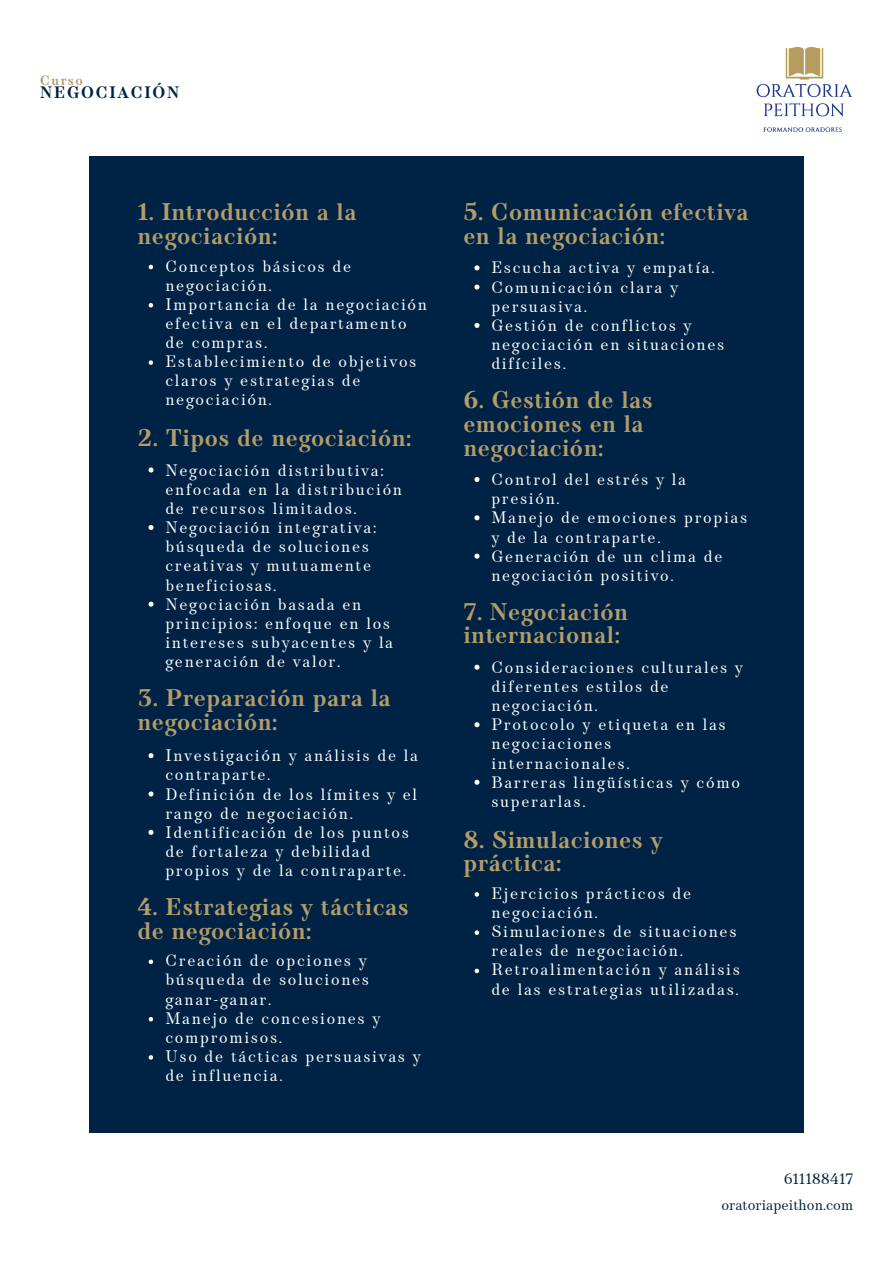
<style>
.page{position:relative;width:893px;height:1264px;background:#fff}
.page>*{position:absolute;margin:0;border:0;box-sizing:border-box;transform-origin:0 0}
.t1{font:700 24px/23.5px "TT Barrels";letter-spacing:.02em;color:#b39d68}
.t2{font:16.5px/19.2px "TT Barrels";letter-spacing:.1em;color:#fff}
.t3{font:700 16.5px "TT Barrels";letter-spacing:.1em;color:#002245}
.t4{font:15px "TT Barrels";color:#002245}
.t5{font:700 13.5px "TT Barrels";letter-spacing:.1em;color:#b39d68}
</style>
<div class="page">
<img style="left:756px;top:47px;width:97px;height:85px">
<div style="left:89px;top:156px;width:714px;height:976px;background:#002245"></div>
<svg style="left:474px;top:265px;width:5px;height:5px"></svg>
<svg style="left:474px;top:284px;width:5px;height:5px"></svg>
<svg style="left:474px;top:323px;width:5px;height:5px"></svg>
<svg style="left:474px;top:477px;width:5px;height:5px"></svg>
<svg style="left:474px;top:515px;width:5px;height:5px"></svg>
<svg style="left:474px;top:553px;width:5px;height:5px"></svg>
<svg style="left:474px;top:664px;width:5px;height:5px"></svg>
<svg style="left:474px;top:722px;width:5px;height:5px"></svg>
<svg style="left:474px;top:779px;width:5px;height:5px"></svg>
<svg style="left:474px;top:892px;width:5px;height:4px"></svg>
<svg style="left:474px;top:930px;width:5px;height:4px"></svg>
<svg style="left:474px;top:968px;width:5px;height:5px"></svg>
<svg style="left:149px;top:265px;width:4px;height:4px"></svg>
<svg style="left:149px;top:303px;width:4px;height:4px"></svg>
<svg style="left:149px;top:360px;width:4px;height:5px"></svg>
<svg style="left:148px;top:467px;width:5px;height:5px"></svg>
<svg style="left:148px;top:525px;width:5px;height:5px"></svg>
<svg style="left:148px;top:601px;width:5px;height:5px"></svg>
<svg style="left:148px;top:753px;width:5px;height:5px"></svg>
<svg style="left:148px;top:791px;width:5px;height:5px"></svg>
<svg style="left:148px;top:829px;width:5px;height:5px"></svg>
<svg style="left:149px;top:959px;width:4px;height:5px"></svg>
<svg style="left:149px;top:1017px;width:4px;height:4px"></svg>
<svg style="left:149px;top:1055px;width:4px;height:4px"></svg>
<p class="t5" style="left:40px;top:72px;width:44px">Curso</p>
<p class="t3" style="left:40px;top:83px;width:140px">NEGOCIACIÓN</p>
<p class="t1" style="left:137px;top:202px;width:221px">1. Introducción a la negociación:</p>
<p class="t2" style="left:165px;top:257px;width:187px">Conceptos básicos de negociación.</p>
<p class="t2" style="left:165px;top:295px;width:263px">Importancia de la negociación efectiva en el departamento de compras.</p>
<p class="t2" style="left:165px;top:353px;width:252px">Establecimiento de objetivos claros y estrategias de negociación.</p>
<p class="t1" style="left:137px;top:427px;width:275px">2. Tipos de negociación:</p>
<p class="t2" style="left:165px;top:461px;width:238px">Negociación distributiva: enfocada en la distribución de recursos limitados.</p>
<p class="t2" style="left:165px;top:519px;width:212px">Negociación integrativa: búsqueda de soluciones creativas y mutuamente beneficiosas.</p>
<p class="t2" style="left:165px;top:595px;width:229px">Negociación basada en principios: enfoque en los intereses subyacentes y la generación de valor.</p>
<p class="t1" style="left:137px;top:687px;width:255px">3. Preparación para la negociación:</p>
<p class="t2" style="left:165px;top:747px;width:254px">Investigación y análisis de la contraparte.</p>
<p class="t2" style="left:165px;top:785px;width:253px">Definición de los límites y el rango de negociación.</p>
<p class="t2" style="left:165px;top:823px;width:245px">Identificación de los puntos de fortaleza y debilidad propios y de la contraparte.</p>
<p class="t1" style="left:137px;top:896px;width:273px">4. Estrategias y tácticas de negociación:</p>
<p class="t2" style="left:165px;top:952px;width:205px">Creación de opciones y búsqueda de soluciones ganar-ganar.</p>
<p class="t2" style="left:165px;top:1009px;width:217px">Manejo de concesiones y compromisos.</p>
<p class="t2" style="left:165px;top:1047px;width:257px">Uso de tácticas persuasivas y de influencia.</p>
<p class="t1" style="left:463px;top:202px;width:287px">5. Comunicación efectiva en la negociación:</p>
<p class="t2" style="left:491px;top:259px;width:225px">Escucha activa y empatía.</p>
<p class="t2" style="left:491px;top:278px;width:188px">Comunicación clara y persuasiva.</p>
<p class="t2" style="left:491px;top:317px;width:234px">Gestión de conflictos y negociación en situaciones difíciles.</p>
<p class="t1" style="left:463px;top:390px;width:191px">6. Gestión de las emociones en la negociación:</p>
<p class="t2" style="left:491px;top:471px;width:196px">Control del estrés y la presión.</p>
<p class="t2" style="left:491px;top:509px;width:257px">Manejo de emociones propias y de la contraparte.</p>
<p class="t2" style="left:491px;top:547px;width:232px">Generación de un clima de negociación positivo.</p>
<p class="t1" style="left:463px;top:601px;width:166px">7. Negociación internacional:</p>
<p class="t2" style="left:491px;top:658px;width:253px">Consideraciones culturales y diferentes estilos de negociación.</p>
<p class="t2" style="left:491px;top:716px;width:236px">Protocolo y etiqueta en las negociaciones internacionales.</p>
<p class="t2" style="left:491px;top:773px;width:250px">Barreras lingüísticas y cómo superarlas.</p>
<p class="t1" style="left:463px;top:829px;width:201px">8. Simulaciones y práctica:</p>
<p class="t2" style="left:491px;top:884px;width:201px">Ejercicios prácticos de negociación.</p>
<p class="t2" style="left:491px;top:923px;width:247px">Simulaciones de situaciones reales de negociación.</p>
<p class="t2" style="left:491px;top:961px;width:250px">Retroalimentación y análisis de las estrategias utilizadas.</p>
<p class="t4" style="left:783px;top:1170px;width:71px">611188417</p>
<p class="t4" style="left:721px;top:1196px;width:133px">oratoriapeithon.com</p>
</div>
